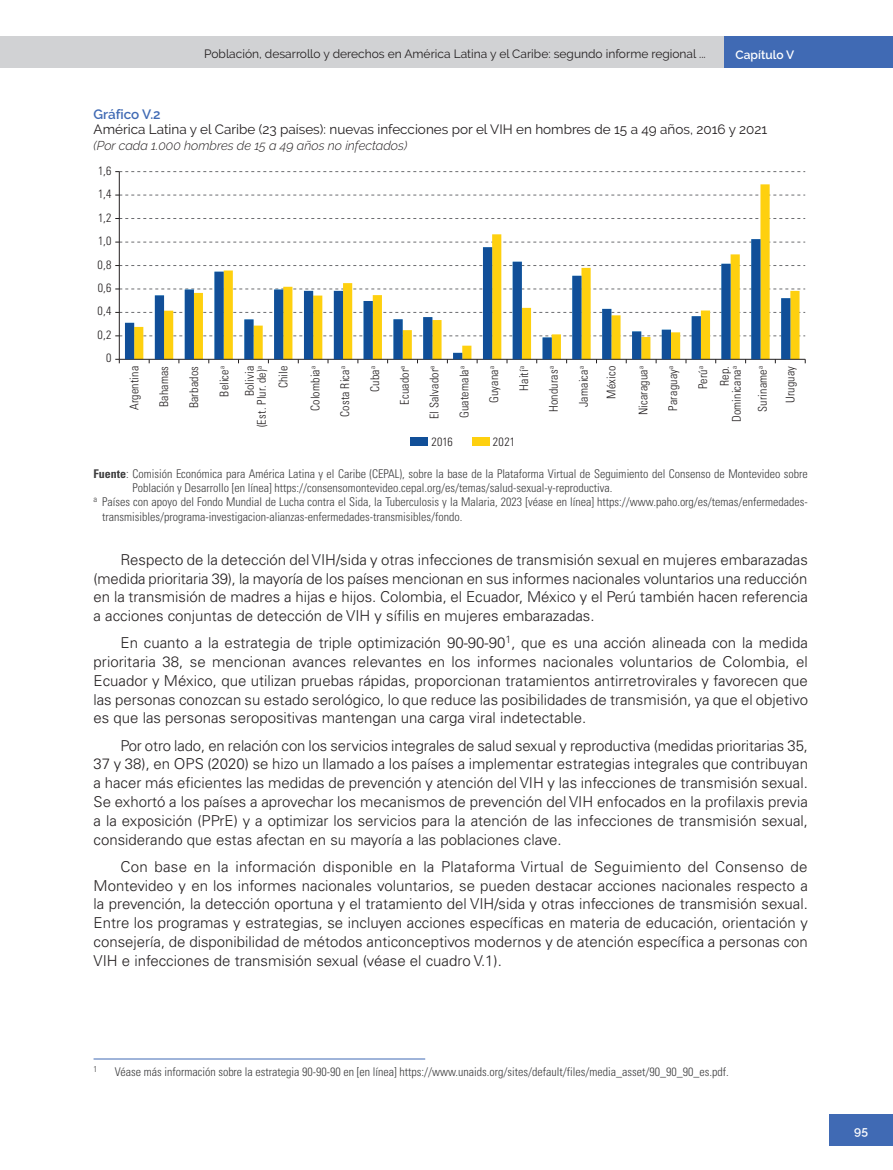
<style>
.page{position:relative;width:893px;height:1170px;background:#fff}
.page>*{position:absolute;margin:0;border:0;box-sizing:border-box;transform-origin:0 0}
._06_texto{font:300 15px/18.8px "Univers LT Std";color:#231f20;text-align:justify}
._06_texto_despuesfuente{font:300 15px/18.8px "Univers LT Std";color:#231f20;text-align:justify}
._07_titulo_grafico{font:13.5px/15px "Raleway";color:#231f20}
._07_unidad_medida{font:italic 300 12.75px "Raleway";color:#231f20}
._08_fuente{font:300 condensed 12px/14.2px "Univers LT Std";color:#3e3e3f}
.t1{font:300 condensed 12px/21.8px "Univers LT Std";letter-spacing:.015em;color:#231f20;text-align:right}
._08_footnote{font:300 condensed 12px "Univers LT Std";color:#3e3e3f}
.t2{font:12px "Raleway";color:#231f20}
.t3{font:600 12px "Raleway";color:#fff}
._08_footnote-2{font:300 condensed 8.4px "Univers LT Std";color:#3e3e3f}
.s1{font-weight:600;color:#406ab4}
.s2{font-weight:700}
</style>
<div class="page">
<div style="left:724px;top:36px;width:169px;height:32px;background:#406ab4"></div>
<div style="left:0;top:36px;width:724px;height:32px;background:#d1d2d4"></div>
<div style="left:829px;top:1114px;width:64px;height:32px;background:#406ab4"></div>
<svg style="left:134px;top:184px;width:665px;height:175px"></svg>
<hr style="left:119px;top:172px;width:1px;height:187px;background:#231f20">
<svg style="left:115px;top:171px;width:690px;height:1px"></svg>
<svg style="left:115px;top:195px;width:690px;height:1px"></svg>
<svg style="left:115px;top:218px;width:690px;height:1px"></svg>
<svg style="left:115px;top:242px;width:690px;height:1px"></svg>
<svg style="left:115px;top:265px;width:690px;height:1px"></svg>
<svg style="left:115px;top:288px;width:690px;height:2px"></svg>
<svg style="left:115px;top:312px;width:690px;height:1px"></svg>
<svg style="left:115px;top:335px;width:690px;height:1px"></svg>
<hr style="left:119px;top:359px;width:686px;height:1px;background:#231f20">
<div style="left:411px;top:437px;width:17px;height:8px;background:#114f98"></div>
<div style="left:472px;top:437px;width:17px;height:8px;background:#fed00f"></div>
<svg style="left:125px;top:239px;width:665px;height:120px"></svg>
<hr style="left:94px;top:1058px;width:331px;height:1px;background:#406ab4">
<p class="t2" style="left:204px;top:46px;width:503px">Población, desarrollo y derechos en América Latina y el Caribe: segundo informe regional ...</p>
<p class="t3" style="left:736px;top:47px;width:60px">Capítulo V</p>
<p class="_07_titulo_grafico" style="left:94px;top:107px;width:675px"><span class="s1">Gráfico V.2<br></span>América Latina y el Caribe (23 países): nuevas infecciones por el VIH en hombres de 15 a 49 años, 2016 y 2021</p>
<p class="_07_unidad_medida" style="left:94px;top:138px;width:315px">(Por cada 1.000 hombres de 15 a 49 años no infectados)</p>
<p class="t1" style="left:98px;top:160px;width:15px">1,6</p>
<p class="t1" style="left:98px;top:183px;width:15px">1,4</p>
<p class="t1" style="left:98px;top:206px;width:15px">1,2</p>
<p class="t1" style="left:98px;top:230px;width:15px">1,0</p>
<p class="t1" style="left:98px;top:253px;width:15px">0,8</p>
<p class="t1" style="left:98px;top:277px;width:15px">0,6</p>
<p class="t1" style="left:98px;top:300px;width:15px">0,4</p>
<p class="t1" style="left:98px;top:324px;width:15px">0,2</p>
<p class="t1" style="left:106px;top:347px;width:7px">0</p>
<p class="t1" style="left:123px;top:410px;width:46px;rotate:-90deg">Argentina</p>
<p class="t1" style="left:153px;top:407px;width:43px;rotate:-90deg">Bahamas</p>
<p class="t1" style="left:183px;top:408px;width:44px;rotate:-90deg">Barbados</p>
<p class="t1" style="left:211px;top:397px;width:32px;line-height:25.3px;text-align:left;rotate:-90deg">Belice<sup>a<br></sup>Bolivia</p>
<p class="t1" style="left:251px;top:427px;width:63px;rotate:-90deg">(Est. Plur. de)<sup>a<br></sup>Chile</p>
<p class="t1" style="left:304px;top:411px;width:47px;rotate:-90deg">Colombia<sup>a</sup></p>
<p class="t1" style="left:334px;top:417px;width:53px;rotate:-90deg">Costa Rica<sup>a</sup></p>
<p class="t1" style="left:364px;top:392px;width:28px;rotate:-90deg">Cuba<sup>a</sup></p>
<p class="t1" style="left:394px;top:404px;width:40px;rotate:-90deg">Ecuador<sup>a</sup></p>
<p class="t1" style="left:424px;top:419px;width:55px;rotate:-90deg">El Salvador<sup>a</sup></p>
<p class="t1" style="left:453px;top:418px;width:53px;rotate:-90deg">Guatemala<sup>a</sup></p>
<p class="t1" style="left:483px;top:403px;width:39px;rotate:-90deg">Guyana<sup>a</sup></p>
<p class="t1" style="left:513px;top:390px;width:26px;rotate:-90deg">Haití<sup>a</sup></p>
<p class="t1" style="left:543px;top:412px;width:48px;rotate:-90deg">Honduras<sup>a</sup></p>
<p class="t1" style="left:573px;top:407px;width:43px;rotate:-90deg">Jamaica<sup>a</sup></p>
<p class="t1" style="left:600px;top:399px;width:34px;rotate:-90deg">México</p>
<p class="t1" style="left:632px;top:415px;width:51px;rotate:-90deg">Nicaragua<sup>a</sup></p>
<p class="t1" style="left:662px;top:410px;width:46px;rotate:-90deg">Paraguay<sup>a</sup></p>
<p class="t1" style="left:692px;top:389px;width:25px;text-align:center;rotate:-90deg">Perú<sup>a<br></sup>Rep.</p>
<p class="t1" style="left:724px;top:422px;width:57px;line-height:25.8px;rotate:-90deg">Dominicana<sup>a<br></sup>Suriname<sup>a</sup></p>
<p class="t1" style="left:779px;top:403px;width:39px;rotate:-90deg">Uruguay</p>
<p class="t1" style="left:431px;top:430px;width:23px">2016</p>
<p class="t1" style="left:493px;top:430px;width:24px">2021</p>
<p class="_08_fuente" style="left:133px;top:466px;width:677px;text-indent:-39px"><span class="s2">Fuente</span>: Comisión Económica para América Latina y el Caribe (CEPAL), sobre la base de la Plataforma Virtual de Seguimiento del Consenso de Montevideo sobre<br>Población y Desarrollo [en línea] https://consensomontevideo.cepal.org/es/temas/salud-sexual-y-reproductiva.</p>
<p class="_08_fuente" style="left:102px;top:495px;width:707px;text-indent:-9px"><sup>a</sup> Países con apoyo del Fondo Mundial de Lucha contra el Sida, la Tuberculosis y la Malaria, 2023 [véase en línea] https://www.paho.org/es/temas/enfermedades&shy;transmisibles/programa-investigacion-alianzas-enfermedades-transmisibles/fondo.</p>
<p class="_06_texto_despuesfuente" style="left:94px;top:550px;width:716px;text-indent:27px">Respecto de la detección del VIH/sida y otras infecciones de transmisión sexual en mujeres embarazadas (medida prioritaria 39), la mayoría de los países mencionan en sus informes nacionales voluntarios una reducción en la transmisión de madres a hijas e hijos. Colombia, el Ecuador, México y el Perú también hacen referencia a acciones conjuntas de detección de VIH y sífilis en mujeres embarazadas.</p>
<p class="_06_texto" style="left:94px;top:633px;width:716px;text-indent:27px">En cuanto a la estrategia de triple optimización 90-90-90<sup>1</sup>, que es una acción alineada con la medida prioritaria 38, se mencionan avances relevantes en los informes nacionales voluntarios de Colombia, el Ecuador y México, que utilizan pruebas rápidas, proporcionan tratamientos antirretrovirales y favorecen que las personas conozcan su estado serológico, lo que reduce las posibilidades de transmisión, ya que el objetivo es que las personas seropositivas mantengan una carga viral indetectable.</p>
<p class="_06_texto" style="left:94px;top:736px;width:716px;text-indent:27px">Por otro lado, en relación con los servicios integrales de salud sexual y reproductiva (medidas prioritarias 35, 37 y 38), en OPS (2020) se hizo un llamado a los países a implementar estrategias integrales que contribuyan a hacer más eficientes las medidas de prevención y atención del VIH y las infecciones de transmisión sexual.<br>Se exhortó a los países a aprovechar los mecanismos de prevención del VIH enfocados en la profilaxis previa a la exposición (PPrE) y a optimizar los servicios para la atención de las infecciones de transmisión sexual, considerando que estas afectan en su mayoría a las poblaciones clave.</p>
<p class="_06_texto" style="left:94px;top:857px;width:716px;text-indent:27px">Con base en la información disponible en la Plataforma Virtual de Seguimiento del Consenso de Montevideo y en los informes nacionales voluntarios, se pueden destacar acciones nacionales respecto a la prevención, la detección oportuna y el tratamiento del VIH/sida y otras infecciones de transmisión sexual.<br>Entre los programas y estrategias, se incluyen acciones específicas en materia de educación, orientación y consejería, de disponibilidad de métodos anticonceptivos modernos y de atención específica a personas con VIH e infecciones de transmisión sexual (véase el cuadro V.1).</p>
<p class="_08_footnote-2" style="left:94px;top:1064px;width:5px">1</p>
<p class="_08_footnote" style="left:115px;top:1064px;width:615px">Véase más información sobre la estrategia 90-90-90 en [en línea] https://www.unaids.org/sites/default/files/media_asset/90_90_90_es.pdf.</p>
<p class="t3" style="left:854px;top:1123px;width:15px">95</p>
</div>
